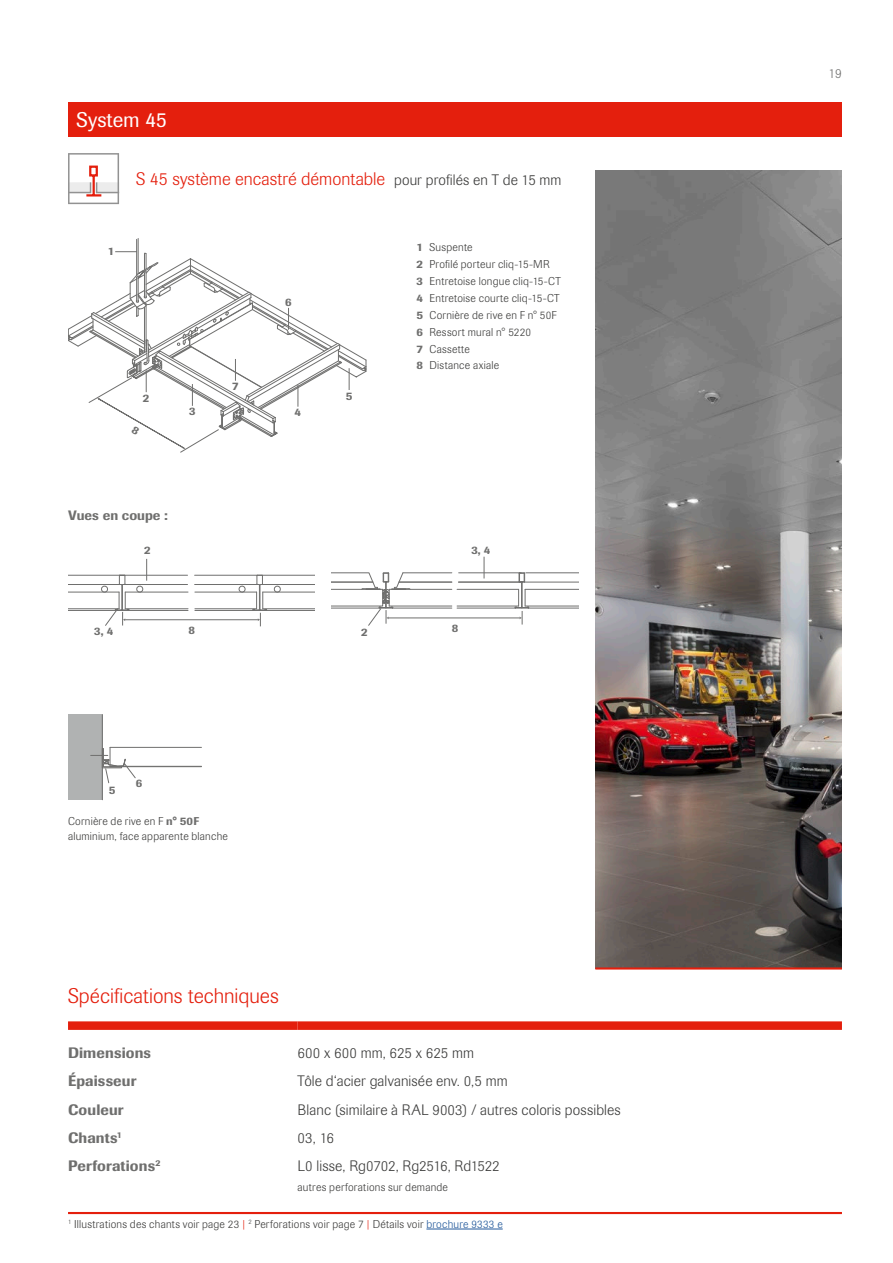
<style>
.page{position:relative;width:893px;height:1263px;background:#fff}
.page>*{position:absolute;margin:0;border:0;box-sizing:border-box;transform-origin:0 0}
.t1{font:300 21px "Imago Pro";color:#e41f0d}
.t2{font:21px "Imago Pro";letter-spacing:.005em;color:#fff}
.t3{font:300 18px "Imago Pro";color:#e41f0d}
.t4{font:300 15px "Imago Pro";letter-spacing:.005em;color:#3b3b3a}
.t5{font:500 15px "Imago Pro";letter-spacing:.01em;color:#6f6f6e}
.t6{font:500 13.5px "Imago Pro";color:#6f6f6e}
.t7{font:300 13.5px "Imago Pro";color:#6f6f6e}
.t8{font:300 11.25px/17px "Imago Pro";letter-spacing:.02em;color:#3b3b3a}
.t9{font:500 11.25px "Imago Pro";color:#6f6f6e}
.s1{font-size:15px;color:#3b3b3a}
.s2{font-weight:500;color:#6f6f6e}
.s3{color:#e41f0d}
.s4{color:#23599b}
</style>
<div class="page">
<hr style="left:68px;top:1212px;width:774px;height:2px;background:#e41f0d">
<hr style="left:426px;top:1229px;width:77px;height:1px;background:#23599b">
<div style="left:68px;top:102px;width:774px;height:34px;background:#e41f0d"></div>
<div style="left:68px;top:1021px;width:230px;height:9px;background:#e41f0d"></div>
<div style="left:298px;top:1021px;width:544px;height:9px;background:#e41f0d"></div>
<svg style="left:68px;top:153px;width:51px;height:51px"></svg>
<hr style="left:120px;top:575px;width:68px;height:1px;background:#6f6f6e">
<hr style="left:257px;top:575px;width:58px;height:1px;background:#6f6f6e">
<hr style="left:125px;top:608px;width:63px;height:1px;background:#6f6f6e">
<hr style="left:124px;top:584px;width:64px;height:1px;background:#6f6f6e">
<hr style="left:129px;top:610px;width:59px;height:1px;background:#6f6f6e">
<hr style="left:262px;top:584px;width:53px;height:1px;background:#6f6f6e">
<hr style="left:263px;top:608px;width:52px;height:1px;background:#6f6f6e">
<hr style="left:266px;top:610px;width:49px;height:1px;background:#6f6f6e">
<hr style="left:68px;top:575px;width:52px;height:1px;background:#6f6f6e">
<hr style="left:68px;top:584px;width:52px;height:1px;background:#6f6f6e">
<hr style="left:68px;top:610px;width:48px;height:1px;background:#6f6f6e">
<hr style="left:68px;top:608px;width:51px;height:1px;background:#6f6f6e">
<hr style="left:263px;top:592px;width:52px;height:1px;background:#6f6f6e">
<hr style="left:125px;top:592px;width:63px;height:1px;background:#6f6f6e">
<hr style="left:68px;top:592px;width:51px;height:1px;background:#6f6f6e">
<svg style="left:274px;top:585px;width:7px;height:8px"></svg>
<svg style="left:136px;top:559px;width:11px;height:34px"></svg>
<hr style="left:125px;top:619px;width:133px;height:1px;background:#6f6f6e">
<svg style="left:194px;top:574px;width:73px;height:52px"></svg>
<svg style="left:101px;top:574px;width:29px;height:52px"></svg>
<hr style="left:389px;top:606px;width:63px;height:1px;background:#6f6f6e">
<hr style="left:392px;top:608px;width:60px;height:1px;background:#6f6f6e">
<hr style="left:457px;top:606px;width:62px;height:1px;background:#6f6f6e">
<hr style="left:457px;top:608px;width:58px;height:1px;background:#6f6f6e">
<hr style="left:525px;top:606px;width:53px;height:1px;background:#6f6f6e">
<hr style="left:528px;top:608px;width:50px;height:1px;background:#6f6f6e">
<hr style="left:457px;top:589px;width:62px;height:1px;background:#6f6f6e">
<hr style="left:389px;top:589px;width:63px;height:1px;background:#6f6f6e">
<hr style="left:525px;top:589px;width:53px;height:1px;background:#6f6f6e">
<hr style="left:524px;top:582px;width:54px;height:1px;background:#6f6f6e">
<hr style="left:458px;top:582px;width:65px;height:1px;background:#6f6f6e">
<hr style="left:403px;top:572px;width:49px;height:1px;background:#6f6f6e">
<hr style="left:459px;top:572px;width:62px;height:1px;background:#6f6f6e">
<hr style="left:399px;top:582px;width:53px;height:1px;background:#6f6f6e">
<hr style="left:526px;top:572px;width:52px;height:1px;background:#6f6f6e">
<svg style="left:484px;top:557px;width:1px;height:21px"></svg>
<hr style="left:388px;top:618px;width:132px;height:1px;background:#6f6f6e">
<svg style="left:514px;top:572px;width:15px;height:52px"></svg>
<svg style="left:332px;top:572px;width:79px;height:54px"></svg>
<div style="left:68px;top:715px;width:34px;height:85px;background:#b0b2b2"></div>
<hr style="left:102px;top:715px;width:1px;height:85px;background:#6f6f6e">
<svg style="left:91px;top:747px;width:111px;height:36px"></svg>
<img style="left:595px;top:170px;width:247px;height:797px">
<hr style="left:595px;top:967px;width:247px;height:2px;background:#e41f0d">
<svg style="left:68px;top:238px;width:299px;height:215px"></svg>
<h1 class="t2" style="left:77px;top:106px;width:92px">System 45</h1>
<p class="t9" style="left:108px;top:244px;width:8px">1</p>
<h2 class="t3" style="left:136px;top:167px;width:427px">S 45 système encastré démontable <span class="s1">pour profilés en T de 15 mm</span></h2>
<p class="t9" style="left:143px;top:390px;width:8px">2</p>
<p class="t9" style="left:232px;top:379px;width:8px">7</p>
<p class="t9" style="left:285px;top:295px;width:8px">6</p>
<p class="t9" style="left:189px;top:404px;width:8px">3</p>
<p class="t9" style="left:295px;top:405px;width:8px">4</p>
<p class="t9" style="left:346px;top:388px;width:8px">5</p>
<p class="t8" style="left:417px;top:238px;width:146px"><span class="s2">1</span> Suspente<br><span class="s2">2</span> Profilé porteur cliq-15-MR<br><span class="s2">3</span> Entretoise longue cliq-15-CT<br><span class="s2">4</span> Entretoise courte cliq-15-CT<br><span class="s2">5</span> Cornière de rive en F n° 50F<br><span class="s2">6</span> Ressort mural n° 5220<br><span class="s2">7</span> Cassette<br><span class="s2">8</span> Distance axiale</p>
<p class="t6" style="left:68px;top:507px;width:101px">Vues en coupe :</p>
<p class="t9" style="left:144px;top:543px;width:8px">2</p>
<p class="t9" style="left:94px;top:623px;width:20px">3, 4</p>
<p class="t9" style="left:188px;top:622px;width:8px">8</p>
<p class="t9" style="left:361px;top:625px;width:8px">2</p>
<p class="t9" style="left:109px;top:783px;width:8px">5</p>
<p class="t9" style="left:136px;top:776px;width:8px">6</p>
<p class="t8" style="left:68px;top:813px;width:161px;line-height:15px">Cornière de rive en F <span class="s2">n° 50F </span>aluminium, face apparente blanche</p>
<h1 class="t1" style="left:68px;top:982px;width:212px">Spécifications techniques</h1>
<p class="t9" style="left:471px;top:543px;width:20px">3, 4</p>
<p class="t9" style="left:452px;top:620px;width:8px">8</p>
<h3 class="t5" style="left:68px;top:1043px;width:85px">Dimensions</h3>
<h3 class="t4" style="left:298px;top:1043px;width:178px">600 x 600 mm, 625 x 625 mm</h3>
<h3 class="t5" style="left:68px;top:1071px;width:70px">Épaisseur</h3>
<h3 class="t4" style="left:298px;top:1071px;width:212px">Tôle d‘acier galvanisée env. 0,5 mm</h3>
<h3 class="t5" style="left:68px;top:1100px;width:57px">Couleur</h3>
<h3 class="t4" style="left:298px;top:1100px;width:325px">Blanc (similaire à RAL 9003) / autres coloris possibles</h3>
<h3 class="t5" style="left:68px;top:1128px;width:56px">Chants<sup>1</sup></h3>
<h3 class="t4" style="left:298px;top:1128px;width:38px">03, 16</h3>
<h3 class="t5" style="left:68px;top:1156px;width:94px">Perforations<sup>2</sup></h3>
<h3 class="t4" style="left:298px;top:1156px;width:203px">L0 lisse, Rg0702, Rg2516, Rd1522</h3>
<p class="t8" style="left:298px;top:1178px;width:152px">autres perforations sur demande</p>
<p class="t8" style="left:68px;top:1215px;width:436px"><sup>1</sup> Illustrations des chants voir page 23 <span class="s3">|</span> <sup>2</sup> Perforations voir page 7 <span class="s3">|</span> Détails voir <span class="s4">brochure 9333 e</span></p>
<p class="t7" style="left:828px;top:65px;width:15px">19</p>
</div>
